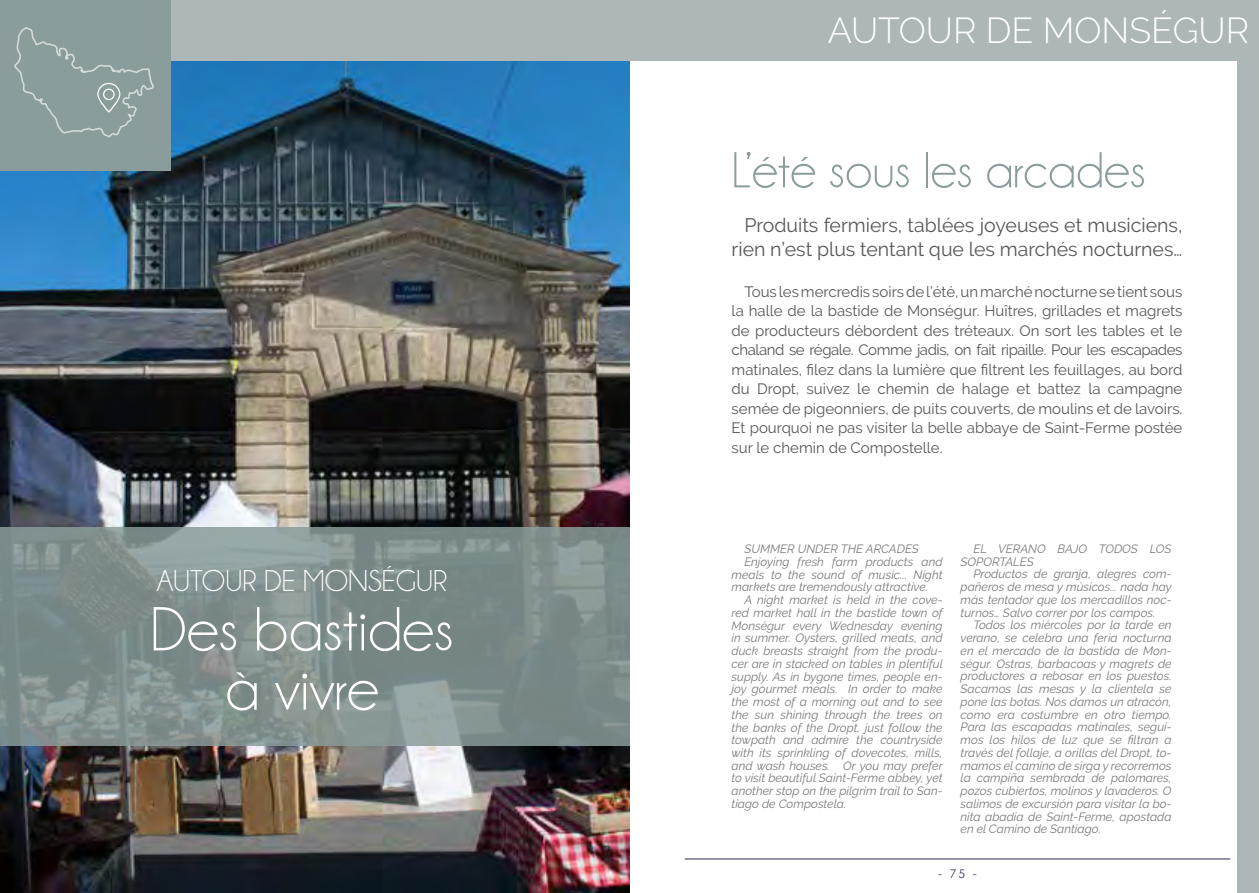
<style>
.page{position:relative;width:1259px;height:893px;background:#fff}
.page>*{position:absolute;margin:0;border:0;box-sizing:border-box;transform-origin:0 0}
.t1{font:62.7px/59.2px "Champagne&Limousines";color:#fff;text-align:center}
.t2{font:51px "Champagne&Limousines";color:#8a9c9b}
.t3{font:300 36px "Raleway";color:#fff}
.t4{font:30.45px "Champagne&Limousines";color:#fff}
.t5{font:19.5px/23.4px "Raleway";color:#575756;text-align:right}
.t6{font:15px/19.5px "Raleway";color:#575756;text-align:justify}
.t7{font:italic 12px/12.8px "Raleway";color:#7c7b7b;text-align:justify}
.t8{font:12px "Century Gothic";color:#4d3e5c}
</style>
<div class="page">
<img style="left:0;top:61px;width:629px;height:832px">
<div style="left:1237px;top:0;width:22px;height:893px;background:#adb7b7"></div>
<div style="left:0;top:0;width:1259px;height:61px;background:#adb7b7"></div>
<div style="left:0;top:0;width:170px;height:170px;background:#8a9c9b"></div>
<svg style="left:0;top:527px;width:629px;height:219px;background:#808f8e"></svg>
<svg style="left:14px;top:27px;width:140px;height:111px"></svg>
<hr style="left:685px;top:858px;width:545px;height:1px;background:#4d3e5c">
<h3 class="t4" style="left:157px;top:565px;width:292px">AUTOUR DE MONSÉGUR</h3>
<h1 class="t1" style="left:150px;top:600px;width:305px">Des bastides à vivre</h1>
<h3 class="t3" style="left:828px;top:10px;width:423px">AUTOUR DE MONSÉGUR</h3>
<h2 class="t2" style="left:731px;top:145px;width:416px">L’été sous les arcades</h2>
<h3 class="t5" style="left:731px;top:214px;width:452px">Produits fermiers, tablées joyeuses et musiciens, rien n’est plus tentant que les marchés nocturnes…</h3>
<p class="t6" style="left:731px;top:282px;width:452px;text-indent:13px">Tous les mercredis soirs de l’été, un marché nocturne se tient sous la halle de la bastide de Monségur. Huîtres, grillades et magrets de producteurs débordent des tréteaux. On sort les tables et le chaland se régale. Comme jadis, on fait ripaille. Pour les escapades matinales, filez dans la lumière que filtrent les feuillages, au bord du Dropt, suivez le chemin de halage et battez la campagne semée de pigeonniers, de puits couverts, de moulins et de lavoirs.<br>Et pourquoi ne pas visiter la belle abbaye de Saint-Ferme postée sur le chemin de Compostelle.</p>
<p class="t7" style="left:744px;top:542px;width:176px">SUMMER UNDER THE ARCADES</p>
<p class="t7" style="left:744px;top:555px;width:200px">Enjoying fresh farm products and</p>
<p class="t7" style="left:731px;top:568px;width:212px">meals to the sound of music... Night</p>
<p class="t7" style="left:731px;top:581px;width:198px">markets are tremendously attractive.</p>
<p class="t7" style="left:744px;top:593px;width:200px">A night market is held in the cove-</p>
<p class="t7" style="left:731px;top:606px;width:213px">red market hall in the bastide town of</p>
<p class="t7" style="left:731px;top:619px;width:212px">Monségur every Wednesday evening</p>
<p class="t7" style="left:731px;top:632px;width:212px">in summer. Oysters, grilled meats, and</p>
<p class="t7" style="left:731px;top:644px;width:212px">duck breasts straight from the produ-</p>
<p class="t7" style="left:731px;top:657px;width:213px">cer are in stacked on tables in plentiful</p>
<p class="t7" style="left:731px;top:670px;width:212px">supply. As in bygone times, people en-</p>
<p class="t7" style="left:731px;top:683px;width:212px">joy gourmet meals. In order to make</p>
<p class="t7" style="left:731px;top:695px;width:212px">the most of a morning out and to see</p>
<p class="t7" style="left:731px;top:708px;width:212px">the sun shining through the trees on</p>
<p class="t7" style="left:731px;top:721px;width:212px">the banks of the Dropt, just follow the</p>
<p class="t7" style="left:731px;top:734px;width:212px">towpath and admire the countryside</p>
<p class="t7" style="left:731px;top:746px;width:212px">with its sprinkling of dovecotes, mills,</p>
<p class="t7" style="left:731px;top:759px;width:213px">and wash houses. Or you may prefer</p>
<p class="t7" style="left:731px;top:772px;width:212px">to visit beautiful Saint-Ferme abbey, yet</p>
<p class="t7" style="left:731px;top:785px;width:212px">another stop on the pilgrim trail to San-</p>
<p class="t7" style="left:731px;top:797px;width:116px">tiago de Compostela.</p>
<p class="t7" style="left:960px;top:542px;width:212px;text-indent:13px">EL VERANO BAJO TODOS LOS<br>SOPORTALES</p>
<p class="t7" style="left:960px;top:568px;width:213px;text-indent:13px">Productos de granja, alegres com&shy;pañeros de mesa y músicos... nada hay más tentador que los mercadillos noc&shy;turnos… Salvo correr por los campos.</p>
<p class="t7" style="left:960px;top:619px;width:212px;text-indent:13px">Todos los miércoles por la tarde en verano, se celebra una feria nocturna en el mercado de la bastida de Mon&shy;ségur. Ostras, barbacoas y magrets de productores a rebosar en los puestos.<br>Sacamos las mesas y la clientela se pone las botas. Nos damos un atracón, como era costumbre en otro tiempo.<br>Para las escapadas matinales, segui&shy;mos los hilos de luz que se filtran a través del follaje, a orillas del Dropt, to&shy;mamos el camino de sirga y recorremos la campiña sembrada de palomares, pozos cubiertos, molinos y lavaderos. O salimos de excursión para visitar la bo&shy;nita abadía de Saint-Ferme, apostada en el Camino de Santiago.</p>
<p class="t8" style="left:938px;top:866px;width:40px">- 75 -</p>
</div>
